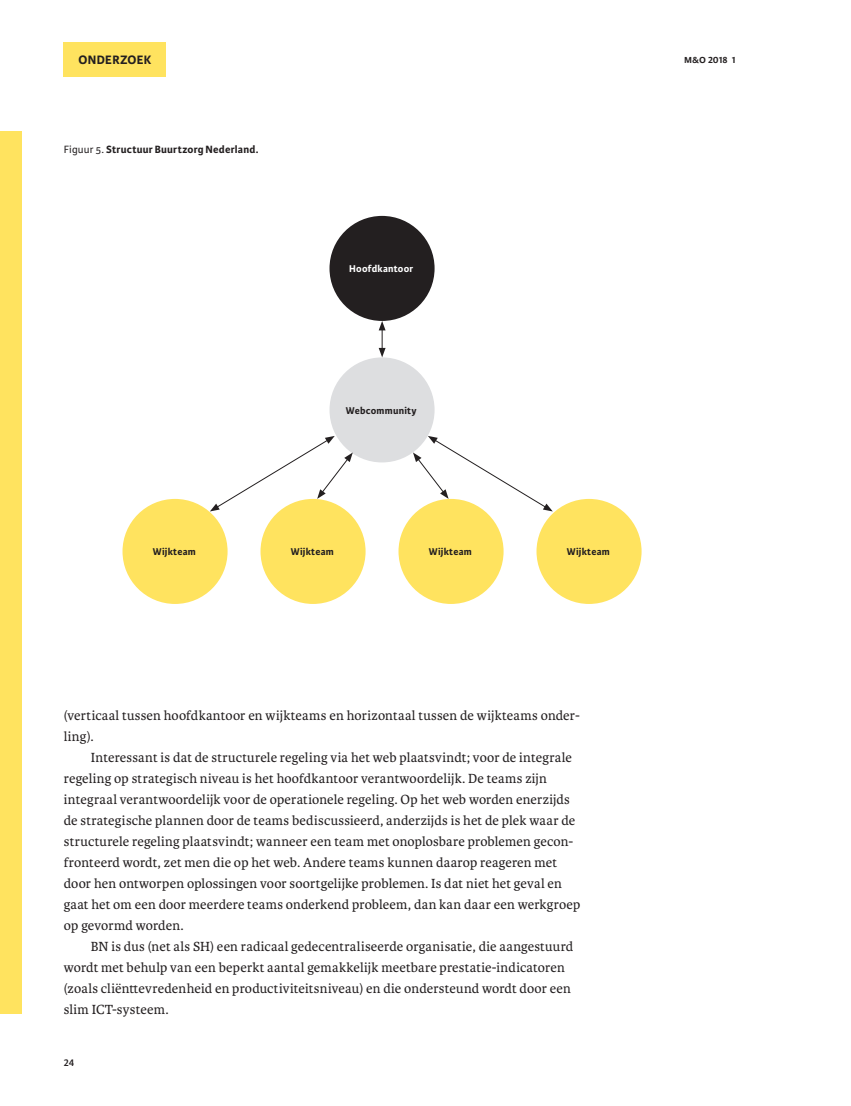
<style>
.page{position:relative;width:851px;height:1106px;background:#fff}
.page>*{position:absolute;margin:0;border:0;box-sizing:border-box;transform-origin:0 0}
.t1{font:14.1px/21px "Karmina";letter-spacing:.01em;color:#231f20}
.t2{font:700 13.05px "Karmina Sans";letter-spacing:.03em;color:#231f20}
.t3{font:600 12.3px "Karmina Sans";color:#231f20}
.t4{font:700 11.25px "Karmina Sans";letter-spacing:.02em;color:#231f20}
.t5{font:700 10.5px "Karmina Sans";letter-spacing:.02em;color:#231f20}
.t6{font:700 10.5px "Karmina Sans";letter-spacing:.02em;color:#fff}
.t7{font:600 10.5px "Karmina Sans";color:#231f20}
.s1{font-weight:400}
</style>
<div class="page">
<div style="left:0;top:132px;width:21px;height:882px;background:#ffe35f"></div>
<div style="left:64px;top:42px;width:102px;height:35px;background:#ffe35f"></div>
<div style="left:329px;top:357px;width:105px;height:105px;background:#dddee0;border-radius:50%"></div>
<div style="left:329px;top:216px;width:105px;height:105px;background:#231f20;border-radius:50%"></div>
<div style="left:122px;top:499px;width:105px;height:105px;background:#ffe35f;border-radius:50%"></div>
<div style="left:260px;top:499px;width:105px;height:105px;background:#ffe35f;border-radius:50%"></div>
<div style="left:398px;top:499px;width:105px;height:105px;background:#ffe35f;border-radius:50%"></div>
<div style="left:536px;top:499px;width:105px;height:105px;background:#ffe35f;border-radius:50%"></div>
<svg style="left:413px;top:436px;width:139px;height:75px"></svg>
<svg style="left:210px;top:436px;width:143px;height:75px"></svg>
<svg style="left:378px;top:321px;width:7px;height:36px"></svg>
<p class="t2" style="left:78px;top:52px;width:74px">ONDERZOEK</p>
<p class="t3" style="left:684px;top:52px;width:53px">m&amp;o 2018 1</p>
<p class="t4" style="left:64px;top:143px;width:196px"><span class="s1">Figuur 5.</span> Structuur Buurtzorg Nederland.</p>
<p class="t6" style="left:349px;top:263px;width:65px">Hoofdkantoor</p>
<p class="t5" style="left:346px;top:404px;width:72px">Webcommunity</p>
<p class="t5" style="left:153px;top:546px;width:44px">Wijkteam</p>
<p class="t5" style="left:291px;top:546px;width:44px">Wijkteam</p>
<p class="t5" style="left:428px;top:546px;width:44px">Wijkteam</p>
<p class="t5" style="left:566px;top:546px;width:44px">Wijkteam</p>
<p class="t1" style="left:64px;top:705px;width:517px">(verticaal tussen hoofdkantoor en wijkteams en horizontaal tussen de wijkteams onder&shy;ling).</p>
<p class="t1" style="left:64px;top:747px;width:518px;text-indent:27px">Interessant is dat de structurele regeling via het web plaatsvindt; voor de integrale regeling op strategisch niveau is het hoofdkantoor verantwoordelijk. De teams zijn integraal verantwoordelijk voor de operationele regeling. Op het web worden enerzijds de strategische plannen door de teams bediscussieerd, anderzijds is het de plek waar de structurele regeling plaatsvindt; wanneer een team met onoplosbare problemen gecon&shy;fronteerd wordt, zet men die op het web. Andere teams kunnen daarop reageren met door hen ontworpen oplossingen voor soortgelijke problemen. Is dat niet het geval en gaat het om een door meerdere teams onderkend probleem, dan kan daar een werkgroep op gevormd worden.</p>
<p class="t1" style="left:64px;top:936px;width:511px;text-indent:27px">BN is dus (net als SH) een radicaal gedecentraliseerde organisatie, die aangestuurd wordt met behulp van een beperkt aantal gemakkelijk meetbare prestatie-indicatoren (zoals cliënttevredenheid en productiviteitsniveau) en die ondersteund wordt door een slim ICT-systeem.</p>
<p class="t7" style="left:64px;top:1056px;width:12px">24</p>
</div>
